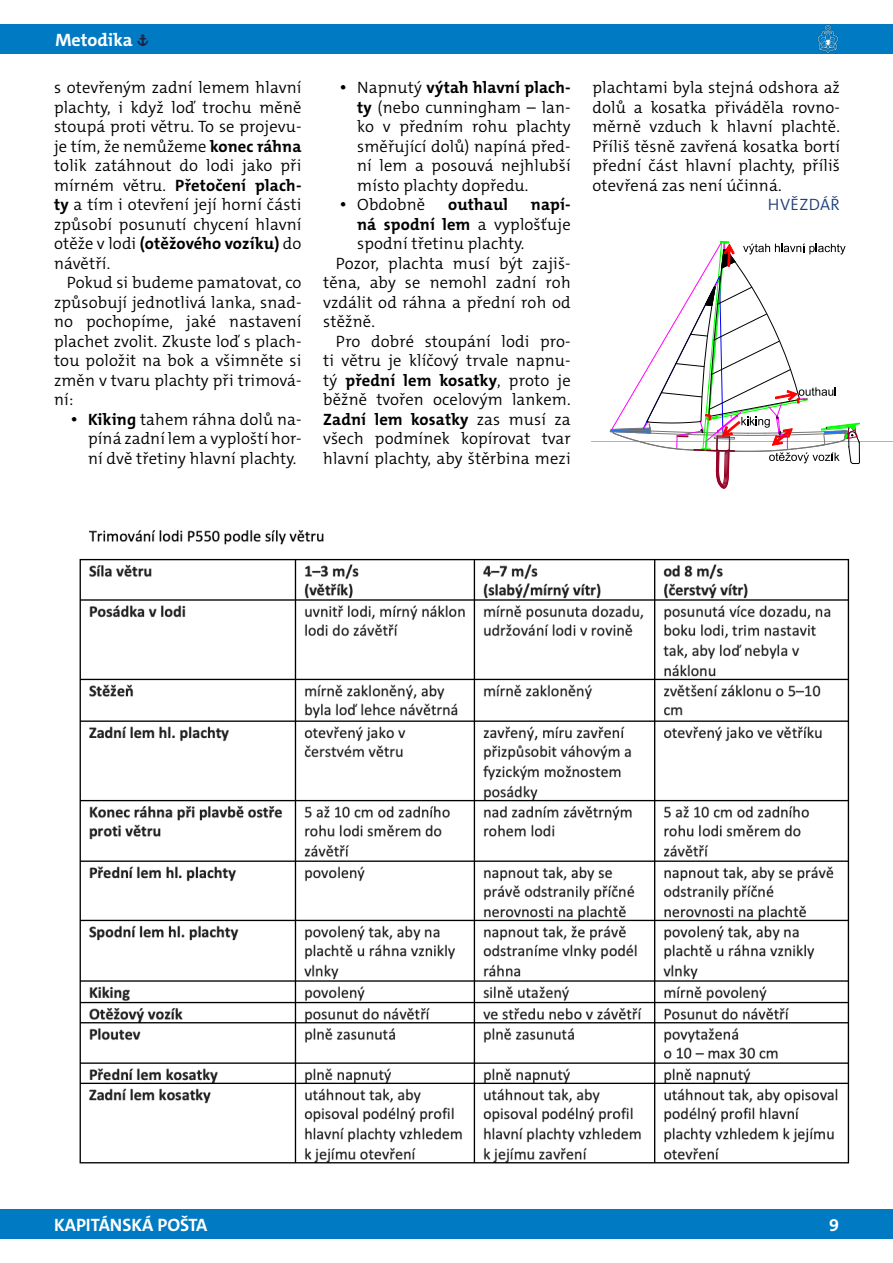
<style>
.page{position:relative;width:893px;height:1263px;background:#fff}
.page>*{position:absolute;margin:0;border:0;box-sizing:border-box;transform-origin:0 0}
.t1{font:700 18px "The Mix C5";color:#fff}
.t2{font:300 16.5px/19.5px "The Mix C5";letter-spacing:.01em;color:#000;text-align:justify}
.t3{font:700 16.5px "The Mix C5";letter-spacing:.01em;color:#000}
.t4{font:300 16.5px "The Mix C5";letter-spacing:.03em;color:#1e3d78}
.s1{font-family:"SKAUT";font-size:16.5px;color:#1d2343}
.s2{font-weight:700}
.s3{font-family:"SKAUT";font-weight:700}
.s4{font-family:"SKAUT"}
.s5{font-weight:300}
</style>
<div class="page">
<div style="left:0;top:1209px;width:893px;height:30px;background:#007bc3"></div>
<div style="left:0;top:24px;width:893px;height:30px;background:#007bc3"></div>
<svg style="left:818px;top:25px;width:20px;height:28px"></svg>
<svg style="left:591px;top:240px;width:302px;height:249px"></svg>
<img style="left:79px;top:530px;width:771px;height:634px">
<p class="t1" style="left:55px;top:28px;width:95px">Metodika <span class="s1">»</span></p>
<p class="t2" style="left:54px;top:78px;width:249px">s otevřeným zadní lemem hlavní plachty, i když loď trochu měně stoupá proti větru. To se projevu&shy;je tím, že nemůžeme <span class="s2">konec ráhna </span>tolik zatáhnout do lodi jako při mírném větru. <span class="s2">Přetočení plach&shy;ty</span> a tím i otevření její horní části způsobí posunutí chycení hlavní otěže v lodi <span class="s2">(otěžového vozíku)</span> do návětří.</p>
<p class="t2" style="left:54px;top:273px;width:249px;text-indent:13px">Pokud si budeme pamatovat, co způsobují jednotlivá lanka, snad&shy;no pochopíme, jaké nastavení plachet zvolit. Zkuste loď s plach&shy;tou položit na bok a všimněte si změn v tvaru plachty při trimová&shy;ní:</p>
<p class="t2" style="left:88px;top:409px;width:215px;text-indent:-17px"><span class="s3">÷</span> <span class="s2">Kiking</span> tahem ráhna dolů na&shy;píná zadní lem a vyploští hor&shy;ní dvě třetiny hlavní plachty.</p>
<p class="t3" style="left:340px;top:77px;width:232px"><span class="s4">÷</span> <span class="s5">Napnutý</span> výtah hlavní plach-</p>
<p class="t2" style="left:357px;top:97px;width:215px"><span class="s2">ty</span> (nebo cunningham – lan-</p>
<p class="t2" style="left:357px;top:117px;width:215px">ko v předním rohu plachty</p>
<p class="t2" style="left:357px;top:136px;width:215px">směřující dolů) napíná před-</p>
<p class="t2" style="left:357px;top:156px;width:215px">ní lem a posouvá nejhlubší</p>
<p class="t2" style="left:357px;top:175px;width:173px">místo plachty dopředu.</p>
<p class="t2" style="left:340px;top:195px;width:87px"><span class="s3">÷</span> Obdobně</p>
<p class="t3" style="left:448px;top:194px;width:62px">outhaul</p>
<p class="t3" style="left:531px;top:194px;width:41px">napí-</p>
<p class="t3" style="left:357px;top:213px;width:215px">ná spodní lem <span class="s5">a vyplošťuje</span></p>
<p class="t2" style="left:357px;top:234px;width:169px">spodní třetinu plachty.</p>
<p class="t2" style="left:336px;top:253px;width:236px">Pozor, plachta musí být zajiš-</p>
<p class="t2" style="left:323px;top:273px;width:249px">těna, aby se nemohl zadní roh</p>
<p class="t2" style="left:323px;top:292px;width:249px">vzdálit od ráhna a přední roh od</p>
<p class="t2" style="left:323px;top:312px;width:53px">stěžně.</p>
<p class="t2" style="left:336px;top:331px;width:236px">Pro dobré stoupání lodi pro-</p>
<p class="t2" style="left:323px;top:351px;width:249px">ti větru je klíčový trvale napnu-</p>
<p class="t3" style="left:323px;top:369px;width:249px"><span class="s5">tý</span> přední lem kosatky<span class="s5">, proto je</span></p>
<p class="t2" style="left:323px;top:390px;width:249px">běžně tvořen ocelovým lankem.</p>
<p class="t3" style="left:323px;top:408px;width:249px">Zadní lem kosatky <span class="s5">zas musí za</span></p>
<p class="t2" style="left:323px;top:429px;width:249px">všech podmínek kopírovat tvar</p>
<p class="t2" style="left:323px;top:448px;width:249px">hlavní plachty, aby štěrbina mezi</p>
<p class="t2" style="left:592px;top:78px;width:249px">plachtami byla stejná odshora až dolů a kosatka přiváděla rovno&shy;měrně vzduch k hlavní plachtě.<br>Příliš těsně zavřená kosatka bortí přední část hlavní plachty, příliš otevřená zas není účinná.</p>
<p class="t4" style="left:768px;top:194px;width:73px">HVĚZDÁŘ</p>
<p class="t1" style="left:54px;top:1213px;width:155px">KAPITÁNSKÁ POŠTA</p>
<p class="t1" style="left:829px;top:1213px;width:11px">9</p>
</div>
